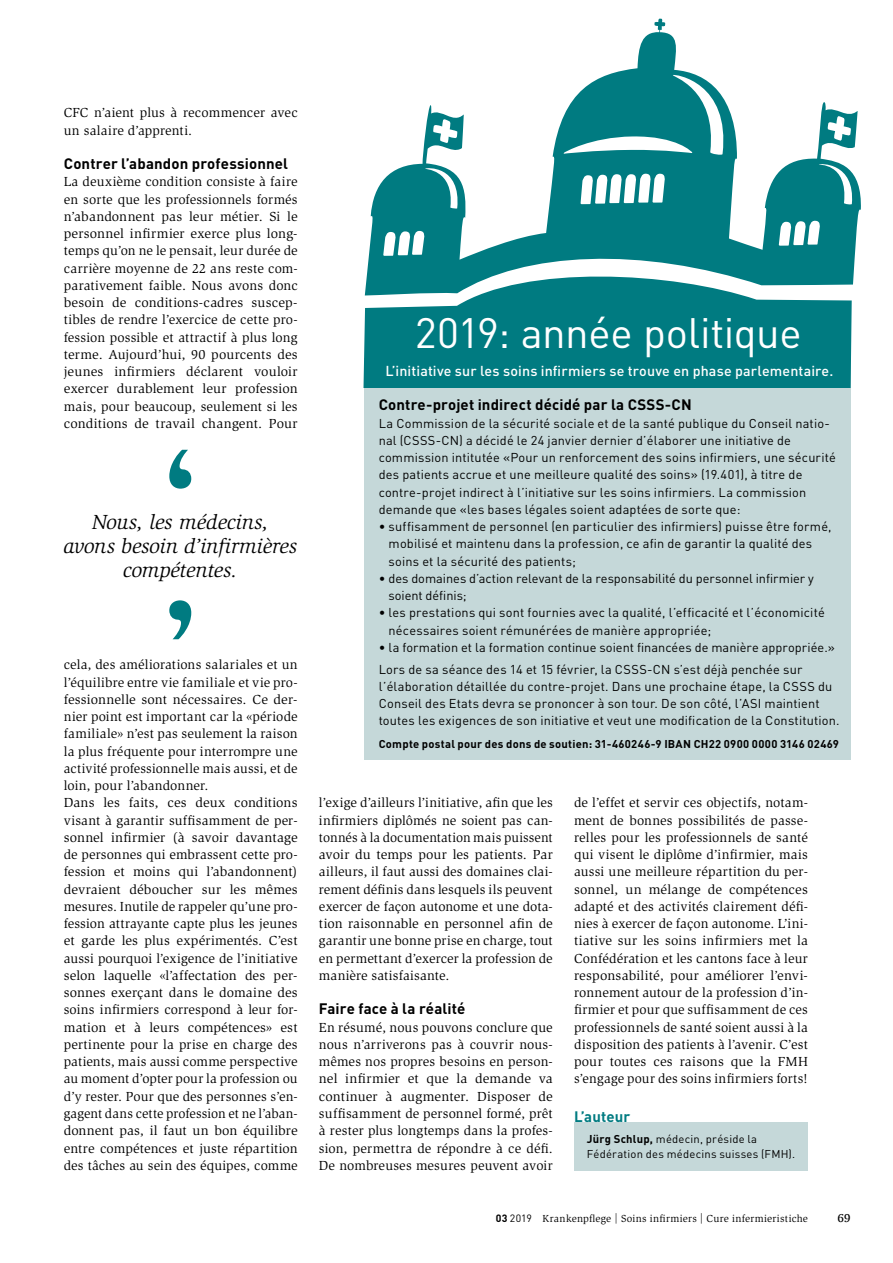
<style>
.page{position:relative;width:893px;height:1263px;background:#fff}
.page>*{position:absolute;margin:0;border:0;box-sizing:border-box;transform-origin:0 0}
.t1{font:42px "DIN Pro";letter-spacing:-.01em;color:#fff}
.t2{font:italic 21px/24px "Slimbach Std";letter-spacing:-.01em;color:#000;text-align:center}
.t3{font:700 15px "DIN Pro";letter-spacing:.01em;color:#000}
.t4{font:700 15px "DIN Pro";letter-spacing:.005em;color:#007b81}
.t5{font:500 14.25px "DIN Pro";letter-spacing:.01em;color:#fff}
.t6{font:13.5px/17.2px "Slimbach Std";letter-spacing:.01em;color:#000;text-align:justify}
.t7{font:12.75px/17.2px "DIN Pro";letter-spacing:.015em;color:#000}
.t8{font:700 12px "Esta Pro";color:#000}
.t9{font:700 11.25px "DIN Pro";letter-spacing:.02em;color:#000}
.t10{font:11.25px/14.2px "DIN Pro";letter-spacing:.02em;color:#000}
.t11{font:10.5px "Slimbach Std";letter-spacing:.025em;color:#000}
.s1{font-weight:700}
.s2{font-family:"DIN Pro";font-weight:700}
.s3{font-family:"DIN Pro"}
</style>
<div class="page">
<div style="left:574px;top:1122px;width:234px;height:48px;background:#c5d8d9"></div>
<div style="left:364px;top:358px;width:487px;height:402px;background:#c5d8d9"></div>
<svg style="left:368px;top:19px;width:493px;height:266px"></svg>
<svg style="left:363px;top:264px;width:489px;height:123px;background:#1f8b90"></svg>
<svg style="left:169px;top:450px;width:22px;height:39px"></svg>
<svg style="left:169px;top:600px;width:22px;height:39px"></svg>
<p class="t6" style="left:64px;top:104px;width:235px">CFC n’aient plus à recommencer avec un salaire d’apprenti.</p>
<p class="t3" style="left:64px;top:153px;width:226px">Contrer l’abandon professionnel</p>
<p class="t6" style="left:64px;top:173px;width:235px">La deuxième condition consiste à faire en sorte que les professionnels formés n’abandonnent pas leur métier. Si le personnel infirmier exerce plus long&shy;temps qu’on ne le pensait, leur durée de carrière moyenne de 22 ans reste com&shy;parativement faible. Nous avons donc besoin de conditions-cadres suscep&shy;tibles de rendre l’exercice de cette pro&shy;fession possible et attractif à plus long terme. Aujourd’hui, 90 pourcents des jeunes infirmiers déclarent vouloir exercer durablement leur profession mais, pour beaucoup, seulement si les conditions de travail changent. Pour</p>
<h2 class="t2" style="left:63px;top:510px;width:235px">Nous, les médecins,<br>avons besoin d’infirmières compétentes.</h2>
<p class="t6" style="left:64px;top:656px;width:235px;text-align:left">cela, des améliorations salariales et un l’équilibre entre vie familiale et vie pro&shy;fessionnelle sont nécessaires. Ce der&shy;nier point est important car la «période familiale» n’est pas seulement la raison la plus fréquente pour interrompre une activité professionnelle mais aussi, et de loin, pour l’abandonner.<br>Dans les faits, ces deux conditions visant à garantir suffisamment de per&shy;sonnel infirmier (à savoir davantage de personnes qui embrassent cette pro&shy;fession et moins qui l’abandonnent) devraient déboucher sur les mêmes mesures. Inutile de rappeler qu’une pro&shy;fession attrayante capte plus les jeunes et garde les plus expérimentés. C’est aussi pourquoi l’exigence de l’initiative selon laquelle «l’affectation des per&shy;sonnes exerçant dans le domaine des soins infirmiers correspond à leur for&shy;mation et à leurs compétences» est pertinente pour la prise en charge des patients, mais aussi comme perspective au moment d’opter pour la profession ou d’y rester. Pour que des personnes s’en&shy;gagent dans cette profession et ne l’aban&shy;donnent pas, il faut un bon équilibre entre compétences et juste répartition des tâches au sein des équipes, comme</p>
<h1 class="t1" style="left:415px;top:304px;width:388px">2019: année politique</h1>
<p class="t5" style="left:385px;top:361px;width:449px">L’initiative sur les soins infirmiers se trouve en phase parlementaire.</p>
<p class="t3" style="left:379px;top:395px;width:314px">Contre-projet indirect décidé par la CSSS-CN</p>
<p class="t7" style="left:379px;top:414px;width:459px">La Commission de la sécurité sociale et de la santé publique du Conseil natio&shy;nal (CSSS-CN) a décidé le 24 janvier dernier d’élaborer une initiative de commission intitutée «Pour un renforcement des soins infirmiers, une sécurité des patients accrue et une meilleure qualité des soins» (19.401), à titre de contre-projet indirect à l’initiative sur les soins infirmiers. La commission demande que «les bases légales soient adaptées de sorte que:</p>
<p class="t7" style="left:389px;top:517px;width:444px;text-indent:-10px">• suffisamment de personnel (en particulier des infirmiers) puisse être formé, mobilisé et maintenu dans la profession, ce afin de garantir la qualité des soins et la sécurité des patients;</p>
<p class="t7" style="left:388px;top:569px;width:427px;text-indent:-10px">• des domaines d’action relevant de la responsabilité du personnel infirmier y soient définis;</p>
<p class="t7" style="left:389px;top:603px;width:438px;text-indent:-10px">• les prestations qui sont fournies avec la qualité, l’efficacité et l’économicité nécessaires soient rémunérées de manière appropriée;</p>
<p class="t7" style="left:379px;top:636px;width:458px;line-height:21.8px">• la formation et la formation continue soient financées de manière appropriée.»<br>Lors de sa séance des 14 et 15 février, la CSSS-CN s’est déjà penchée sur</p>
<p class="t7" style="left:379px;top:677px;width:462px">l’élaboration détaillée du contre-projet. Dans une prochaine étape, la CSSS du<br>Conseil des Etats devra se prononcer à son tour. De son côté, l’ASI maintient toutes les exigences de son initiative et veut une modification de la Constitution.</p>
<p class="t9" style="left:379px;top:736px;width:462px">Compte postal pour des dons de soutien: 31-460246-9 IBAN CH22 0900 0000 3146 02469</p>
<p class="t6" style="left:319px;top:794px;width:235px">l’exige d’ailleurs l’initiative, afin que les infirmiers diplômés ne soient pas can&shy;tonnés à la documentation mais puissent avoir du temps pour les patients. Par ailleurs, il faut aussi des domaines clai&shy;rement définis dans lesquels ils peuvent exercer de façon autonome et une dota&shy;tion raisonnable en personnel afin de garantir une bonne prise en charge, tout en permettant d’exercer la profession de manière satisfaisante.</p>
<p class="t3" style="left:319px;top:999px;width:148px">Faire face à la réalité</p>
<p class="t6" style="left:319px;top:1019px;width:235px">En résumé, nous pouvons conclure que nous n’arriverons pas à couvrir nous&shy;mêmes nos propres besoins en person&shy;nel infirmier et que la demande va continuer à augmenter. Disposer de suffisamment de personnel formé, prêt à rester plus longtemps dans la profes&shy;sion, permettra de répondre à ce défi.<br>De nombreuses mesures peuvent avoir</p>
<p class="t6" style="left:574px;top:794px;width:235px">de l’effet et servir ces objectifs, notam&shy;ment de bonnes possibilités de passe&shy;relles pour les professionnels de santé qui visent le diplôme d’infirmier, mais aussi une meilleure répartition du per&shy;sonnel, un mélange de compétences adapté et des activités clairement défi&shy;nies à exercer de façon autonome. L’ini&shy;tiative sur les soins infirmiers met la Confédération et les cantons face à leur responsabilité, pour améliorer l’envi&shy;ronnement autour de la profession d’in&shy;firmier et pour que suffisamment de ces professionnels de santé soient aussi à la disposition des patients à l’avenir. C’est pour toutes ces raisons que la FMH s’engage pour des soins infirmiers forts!</p>
<p class="t4" style="left:574px;top:1106px;width:58px">L’auteur</p>
<p class="t10" style="left:587px;top:1132px;width:210px"><span class="s1">Jürg Schlup,</span> médecin, préside la<br>Fédération des médecins suisses (FMH).</p>
<p class="t11" style="left:496px;top:1212px;width:314px"><span class="s2">03</span> <span class="s3">2019</span> Krankenpflege | Soins infirmiers | Cure infermieristiche</p>
<p class="t8" style="left:837px;top:1209px;width:15px">69</p>
</div>
